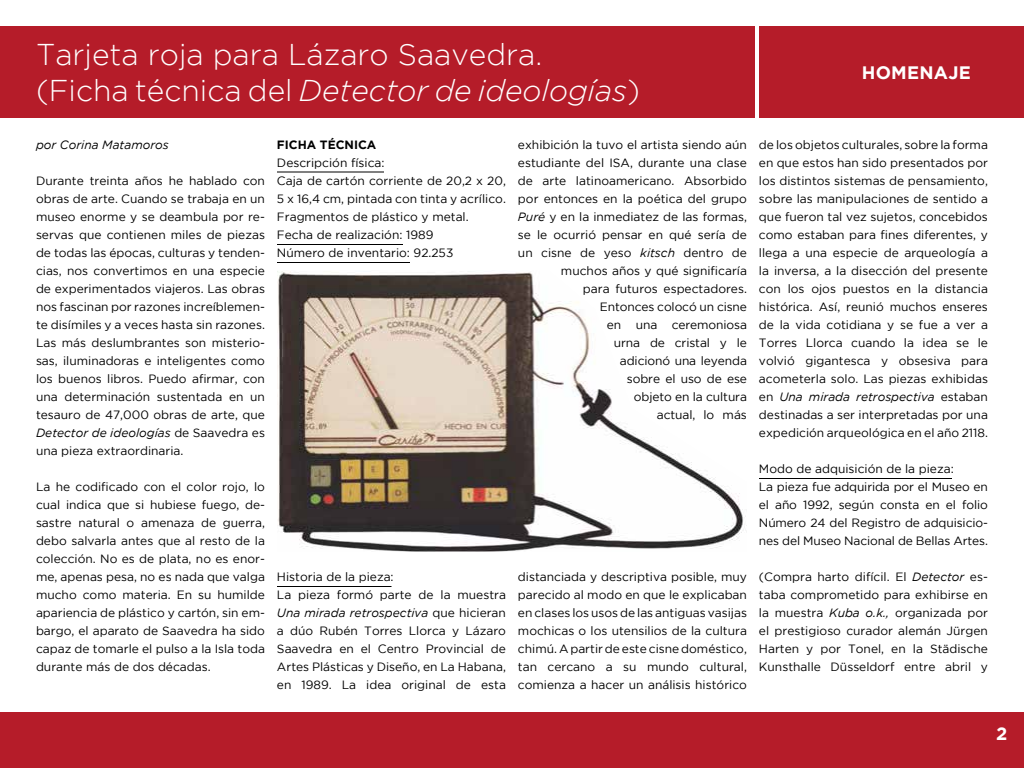
<style>
.page{position:relative;width:1024px;height:768px;background:#fff}
.page>*{position:absolute;margin:0;border:0;box-sizing:border-box;transform-origin:0 0}
.t1{font:300 30px/36px "Gotham";color:#fff}
.t2{font:700 18px "Gotham";letter-spacing:.015em;color:#fff}
.t3{font:12px/18px "Gotham";color:#000;text-align:justify}
.t4{font:italic 12px "Gotham";color:#000}
.t5{font:700 12px "Gotham";color:#000}
.s1{font-style:italic}
</style>
<div class="page">
<div style="left:0;top:712px;width:1024px;height:56px;background:#b51c29"></div>
<img style="left:277px;top:271px;width:469px;height:280px">
<div style="left:0;top:26px;width:1024px;height:92px;background:#b51c29"></div>
<hr style="left:755px;top:14px;width:4px;height:116px;background:#fff">
<hr style="left:277px;top:172px;width:107px;height:1px;background:#000">
<hr style="left:277px;top:244px;width:126px;height:1px;background:#000">
<hr style="left:277px;top:262px;width:133px;height:1px;background:#000">
<hr style="left:277px;top:586px;width:115px;height:1px;background:#000">
<hr style="left:759px;top:478px;width:193px;height:1px;background:#000">
<h1 class="t1" style="left:36px;top:36px;width:606px">Tarjeta roja para Lázaro Saavedra. (Ficha técnica del <span class="s1">Detector de ideologías</span>)</h1>
<p class="t4" style="left:36px;top:138px;width:134px">por Corina Matamoros</p>
<p class="t3" style="left:36px;top:172px;width:231px">Durante treinta años he hablado con obras de arte. Cuando se trabaja en un museo enorme y se deambula por re&shy;servas que contienen miles de piezas de todas las épocas, culturas y tenden&shy;cias, nos convertimos en una especie de experimentados viajeros. Las obras nos fascinan por razones increíblemen&shy;te disímiles y a veces hasta sin razones.<br>Las más deslumbrantes son misterio&shy;sas, iluminadoras e inteligentes como los buenos libros. Puedo afirmar, con una determinación sustentada en un tesauro de 47,000 obras de arte, que <span class="s1">Detector de ideologías</span> de Saavedra es una pieza extraordinaria.</p>
<p class="t3" style="left:36px;top:478px;width:231px">La he codificado con el color rojo, lo cual indica que si hubiese fuego, de&shy;sastre natural o amenaza de guerra, debo salvarla antes que al resto de la colección. No es de plata, no es enor&shy;me, apenas pesa, no es nada que valga mucho como materia. En su humilde apariencia de plástico y cartón, sin em&shy;bargo, el aparato de Saavedra ha sido capaz de tomarle el pulso a la Isla toda durante más de dos décadas.</p>
<p class="t5" style="left:277px;top:138px;width:101px">FICHA TÉCNICA</p>
<p class="t3" style="left:277px;top:154px;width:231px;text-align:left">Descripción física:<br>Caja de cartón corriente de 20,2 x 20,<br>5 x 16,4 cm, pintada con tinta y acrílico.<br>Fragmentos de plástico y metal.<br>Fecha de realización: 1989<br>Número de inventario: 92.253</p>
<p class="t3" style="left:518px;top:136px;width:231px;text-align:right">exhibición la tuvo el artista siendo aún estudiante del ISA, durante una clase de arte latinoamericano. Absorbido por entonces en la poética del grupo<br><span class="s1">Puré</span> y en la inmediatez de las formas, se le ocurrió pensar en qué sería de un cisne de yeso <span class="s1">kitsch</span> dentro de muchos años y qué significaría<br>para futuros espectadores.<br>Entonces colocó un cisne<br>en una ceremoniosa<br>urna de cristal y le<br>adicionó una leyenda<br>sobre el uso de ese<br>objeto en la cultura<br>actual, lo más</p>
<p class="t3" style="left:277px;top:568px;width:231px;text-align:left">Historia de la pieza:<br>La pieza formó parte de la muestra <span class="s1">Una mirada retrospectiva</span> que hicieran a dúo Rubén Torres Llorca y Lázaro Saavedra en el Centro Provincial de Artes Plásticas y Diseño, en La Habana, en 1989. La idea original de esta</p>
<p class="t3" style="left:518px;top:568px;width:231px">distanciada y descriptiva posible, muy parecido al modo en que le explicaban en clases los usos de las antiguas vasijas mochicas o los utensilios de la cultura chimú. A partir de este cisne doméstico, tan cercano a su mundo cultural, comienza a hacer un análisis histórico</p>
<h2 class="t2" style="left:862px;top:62px;width:111px">HOMENAJE</h2>
<p class="t3" style="left:759px;top:136px;width:231px">de los objetos culturales, sobre la forma en que estos han sido presentados por los distintos sistemas de pensamiento, sobre las manipulaciones de sentido a que fueron tal vez sujetos, concebidos como estaban para fines diferentes, y llega a una especie de arqueología a la inversa, a la disección del presente con los ojos puestos en la distancia histórica. Así, reunió muchos enseres de la vida cotidiana y se fue a ver a Torres Llorca cuando la idea se le volvió gigantesca y obsesiva para acometerla solo. Las piezas exhibidas en <span class="s1">Una mirada retrospectiva</span> estaban destinadas a ser interpretadas por una expedición arqueológica en el año 2118.</p>
<p class="t3" style="left:759px;top:460px;width:231px;text-align:left">Modo de adquisición de la pieza:<br>La pieza fue adquirida por el Museo en el año 1992, según consta en el folio Número 24 del Registro de adquisicio&shy;nes del Museo Nacional de Bellas Artes.</p>
<p class="t3" style="left:759px;top:568px;width:231px">(Compra harto difícil. El <span class="s1">Detector</span> es&shy;taba comprometido para exhibirse en la muestra <span class="s1">Kuba o.k.,</span> organizada por el prestigioso curador alemán Jürgen Harten y por Tonel, en la Städische Kunsthalle Düsseldorf entre abril y</p>
<h2 class="t2" style="left:996px;top:723px;width:13px">2</h2>
</div>
